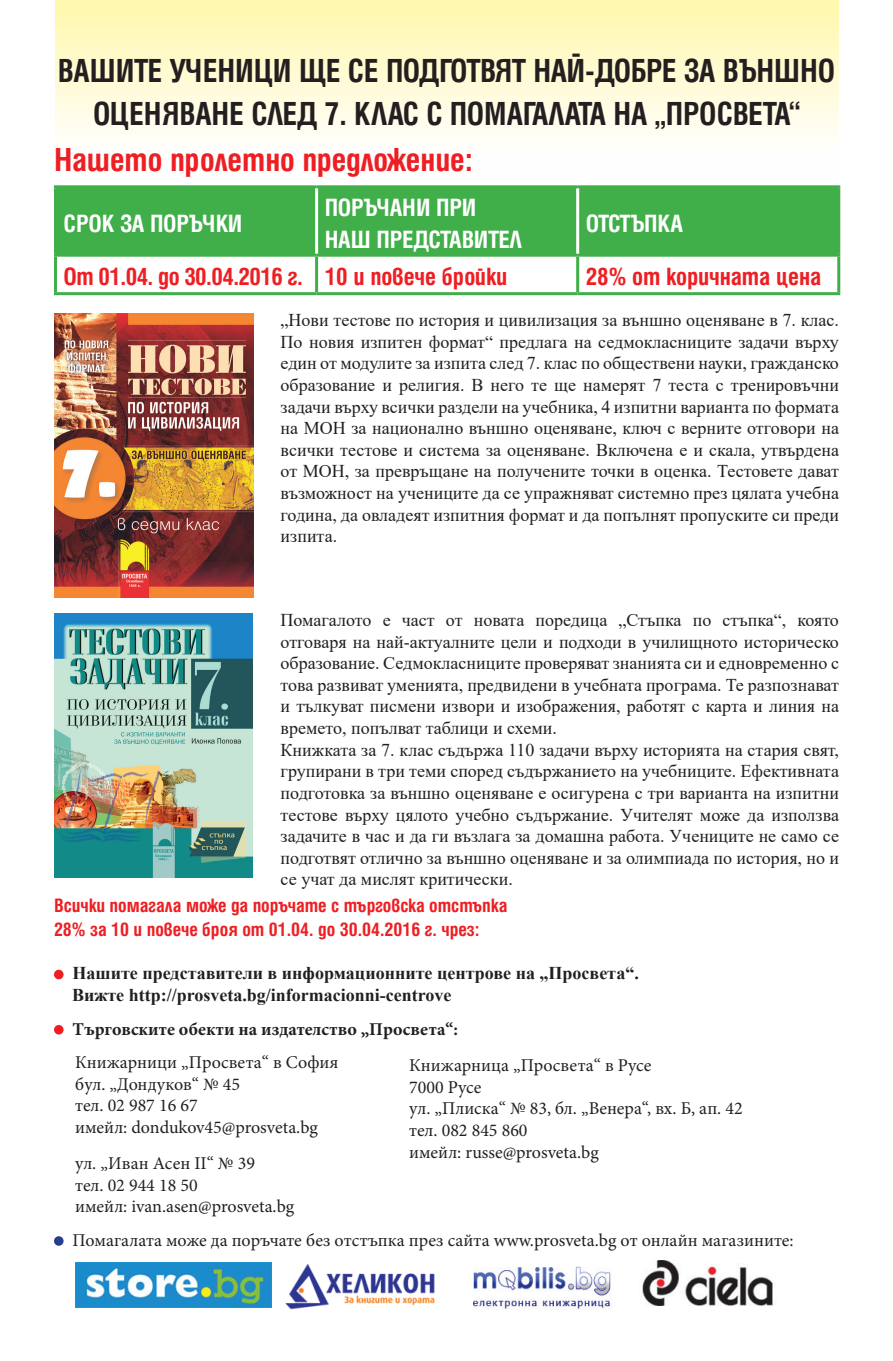
<style>
.page{position:relative;width:893px;height:1361px;background:#fff}
.page>*{position:absolute;margin:0;border:0;box-sizing:border-box;transform-origin:0 0}
.t1{font:700 condensed 36px/43.2px "Helen Bg";letter-spacing:-.005em;color:#231f20;text-align:center}
.t2{font:700 condensed 36px "Helen Bg";color:#ee1f23}
.t3{font:700 condensed 27px "Helen Bg";letter-spacing:-.01em;color:#ee1f23}
.t4{font:700 condensed 27px/32.4px "Helen Bg";letter-spacing:-.01em;color:#fff}
.t5{font:700 condensed 21px/24px "Helen Bg";color:#ee1f23}
.t6{font:18px/21.6px "Times New Roman";color:#231f20}
.t7{font:18px/21.6px "Minion Pro";color:#231f20}
.t8{font:700 18px/21.6px "Times New Roman";color:#231f20}
.t9{font:700 18px "Minion Pro";color:#231f20}
</style>
<div class="page">
<div style="left:55px;top:0;width:783px;height:174px;background:linear-gradient(to bottom,#fff8ac,#fff)"></div>
<div style="left:57px;top:188px;width:780px;height:66px;background:#40ae49"></div>
<hr style="left:54px;top:185px;width:263px;height:3px;background:#40ae49">
<hr style="left:54px;top:188px;width:3px;height:66px;background:#40ae49">
<hr style="left:317px;top:185px;width:261px;height:3px;background:#40ae49">
<hr style="left:578px;top:185px;width:262px;height:3px;background:#40ae49">
<hr style="left:837px;top:188px;width:3px;height:66px;background:#40ae49">
<hr style="left:54px;top:254px;width:263px;height:3px;background:#40ae49">
<hr style="left:54px;top:257px;width:3px;height:35px;background:#40ae49">
<hr style="left:317px;top:254px;width:261px;height:3px;background:#40ae49">
<hr style="left:315px;top:257px;width:3px;height:35px;background:#40ae49">
<hr style="left:578px;top:254px;width:262px;height:3px;background:#40ae49">
<hr style="left:576px;top:257px;width:3px;height:35px;background:#40ae49">
<hr style="left:837px;top:257px;width:3px;height:35px;background:#40ae49">
<hr style="left:54px;top:292px;width:263px;height:3px;background:#40ae49">
<hr style="left:317px;top:292px;width:261px;height:3px;background:#40ae49">
<hr style="left:578px;top:292px;width:262px;height:3px;background:#40ae49">
<hr style="left:315px;top:188px;width:3px;height:66px;background:#fff">
<hr style="left:576px;top:188px;width:3px;height:66px;background:#fff">
<img style="left:55px;top:613px;width:197px;height:264px">
<div style="left:54px;top:969px;width:10px;height:10px;background:#ee1f23;border-radius:50%"></div>
<div style="left:54px;top:1025px;width:10px;height:9px;background:#ee1f23;border-radius:50%"></div>
<div style="left:54px;top:1236px;width:10px;height:9px;background:#253f8e;border-radius:50%"></div>
<img style="left:75px;top:1262px;width:196px;height:45px">
<img style="left:285px;top:1264px;width:150px;height:45px">
<img style="left:473px;top:1266px;width:139px;height:43px">
<img style="left:642px;top:1260px;width:131px;height:45px">
<img style="left:54px;top:314px;width:199px;height:283px">
<h1 class="t1" style="left:58px;top:48px;width:779px">ВАШИТЕ УЧЕНИЦИ ЩЕ СЕ ПОДГОТВЯТ НАЙ-ДОБРЕ ЗА ВЪНШНО<br>ОЦЕНЯВАНЕ СЛЕД 7. КЛАС С ПОМАГАЛАТА НА „ПРОСВЕТА“</h1>
<h1 class="t2" style="left:54px;top:140px;width:421px">Нашето пролетно предложение:</h1>
<h2 class="t4" style="left:64px;top:206px;width:180px">СРОК ЗА ПОРЪЧКИ</h2>
<h2 class="t4" style="left:325px;top:190px;width:199px">ПОРЪЧАНИ ПРИ<br>НАШ ПРЕДСТАВИТЕЛ</h2>
<h2 class="t4" style="left:586px;top:206px;width:99px">ОТСТЪПКА</h2>
<h2 class="t3" style="left:64px;top:261px;width:445px">От 01.04. до 30.04.2016 г. 10 и повече бройки</h2>
<h2 class="t3" style="left:586px;top:261px;width:237px">28% от коричната цена</h2>
<p class="t6" style="left:281px;top:309px;width:560px;text-align:justify">„Нови тестове по история и цивилизация за външно оценяване в 7. клас.<br>По новия изпитен формат“ предлага на седмокласниците задачи върху един от модулите за изпита след 7. клас по обществени науки, гражданско образование и религия. В него те ще намерят 7 теста с тренировъчни задачи върху всички раздели на учебника, 4 изпитни варианта по формата на МОН за национално външно оценяване, ключ с верните отговори на всички тестове и система за оценяване. Включена е и скала, утвърдена от МОН, за превръщане на получените точки в оценка. Тестовете дават възможност на учениците да се упражняват системно през цялата учебна година, да овладеят изпитния формат и да попълнят пропуските си преди изпита.</p>
<p class="t6" style="left:281px;top:609px;width:560px">Помагалото е част от новата поредица „Стъпка по стъпка“, която отговаря на най-актуалните цели и подходи в училищното историческо образование. Седмокласниците проверяват знанията си и едновременно с това развиват уменията, предвидени в учебната програма. Те разпознават и тълкуват писмени извори и изображения, работят с карта и линия на времето, попълват таблици и схеми.<br>Книжката за 7. клас съдържа 110 задачи върху историята на стария свят, групирани в три теми според съдържанието на учебниците. Ефективната подготовка за външно оценяване е осигурена с три варианта на изпитни тестове върху цялото учебно съдържание. Учителят може да използва задачите в час и да ги възлага за домашна работа. Учениците не само се подготвят отлично за външно оценяване и за олимпиада по история, но и се учат да мислят критически.</p>
<p class="t5" style="left:54px;top:893px;width:455px">Всички помагала може да поръчате с търговска отстъпка<br>28% за 10 и повече броя oт 01.04. до 30.04.2016 г. чрез:</p>
<p class="t8" style="left:72px;top:962px;width:568px">Нашите представители в информационните центрове на „Просвета“.<br>Вижте http://prosveta.bg/informacionni-centrove</p>
<p class="t9" style="left:73px;top:1016px;width:387px">Търговските обекти на издателство „Просвета“:</p>
<p class="t7" style="left:75px;top:1051px;width:265px">Книжарници „Просвета“ в София бул. „Дондуков“ № 45<br>тел. 02 987 16 67<br>имейл: dondukov45@prosveta.bg</p>
<p class="t7" style="left:75px;top:1152px;width:221px">ул. „Иван Асен II“ № 39<br>тел. 02 944 18 50<br>имейл: ivan.asen@prosveta.bg</p>
<p class="t7" style="left:73px;top:1229px;width:723px">Помагалата може да поръчате без отстъпка през сайта www.prosveta.bg от онлайн магазините:</p>
<p class="t7" style="left:409px;top:1054px;width:335px">Книжарница „Просвета“ в Русе<br>7000 Русе<br>ул. „Плиска“ № 83, бл. „Венера“, вх. Б, ап. 42 тел. 082 845 860<br>имейл: russe@prosveta.bg</p>
</div>
